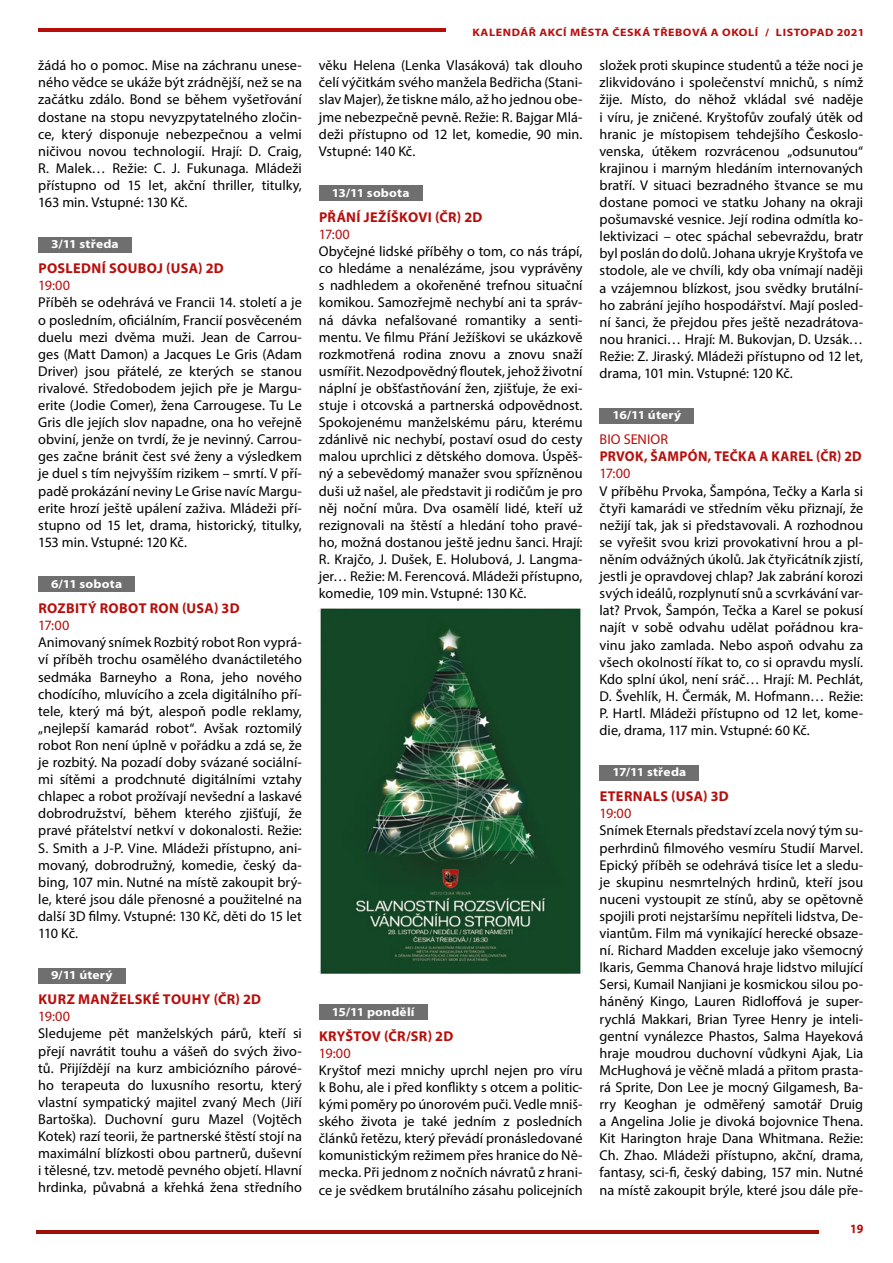
<style>
.page{position:relative;width:893px;height:1263px;background:#fff}
.page>*{position:absolute;margin:0;border:0;box-sizing:border-box;transform-origin:0 0}
.t1{font:14.25px/17.1px "Myriad Pro";color:#000;text-align:justify}
.t2{font:700 14.25px "Myriad Pro";letter-spacing:.025em;color:#b70e0c}
.t3{font:14.25px "Myriad Pro";letter-spacing:.005em;color:#b70e0c}
.t4{font:700 14.25px "Myriad Pro";letter-spacing:.025em;color:#b70e0c;scale:.96 1}
.t5{font:700 12.75px "Myriad Pro";color:#b70e0c;scale:.94 1}
.t6{font:700 12.15px "Myriad Pro";letter-spacing:.015em;color:#fff;scale:1.11 1}
.t7{font:700 10.8px "Myriad Pro";letter-spacing:.05em;color:#b70e0c;scale:1.11 1}
</style>
<div class="page">
<hr style="left:38px;top:29px;width:407px;height:3px;background:#b70e0c">
<hr style="left:37px;top:1230px;width:782px;height:3px;background:#9c1006">
<div style="left:38px;top:237px;width:94px;height:15px;background:#706f6f"></div>
<div style="left:38px;top:577px;width:97px;height:15px;background:#706f6f"></div>
<div style="left:38px;top:968px;width:87px;height:15px;background:#706f6f"></div>
<div style="left:319px;top:186px;width:103px;height:15px;background:#706f6f"></div>
<div style="left:319px;top:1004px;width:108px;height:16px;background:#706f6f"></div>
<div style="left:600px;top:408px;width:94px;height:15px;background:#706f6f"></div>
<div style="left:600px;top:765px;width:99px;height:15px;background:#706f6f"></div>
<img style="left:319px;top:608px;width:264px;height:366px">
<p class="t1" style="left:38px;top:57px;width:265px">žádá ho o pomoc. Mise na záchranu unese&shy;ného vědce se ukáže být zrádnější, než se na začátku zdálo. Bond se během vyšetřování dostane na stopu nevyzpytatelného zločin&shy;ce, který disponuje nebezpečnou a velmi ničivou novou technologií. Hrají: D. Craig, R. Malek… Režie: C. J. Fukunaga. Mládeži přístupno od 15 let, akční thriller, titulky, 163 min. Vstupné: 130 Kč.</p>
<p class="t6" style="left:51px;top:236px;width:63px">3/11 středa</p>
<p class="t2" style="left:38px;top:259px;width:187px">POSLEDNÍ SOUBOJ (USA) 2D</p>
<p class="t3" style="left:38px;top:277px;width:33px">19:00</p>
<p class="t1" style="left:38px;top:294px;width:265px">Příběh se odehrává ve Francii 14. století a je o posledním, oficiálním, Francií posvěceném duelu mezi dvěma muži. Jean de Carrou&shy;ges (Matt Damon) a Jacques Le Gris (Adam Driver) jsou přátelé, ze kterých se stanou rivalové. Středobodem jejich pře je Margu&shy;erite (Jodie Comer), žena Carrougese. Tu Le Gris dle jejích slov napadne, ona ho veřejně obviní, jenže on tvrdí, že je nevinný. Carrou&shy;ges začne bránit čest své ženy a výsledkem je duel s tím nejvyšším rizikem – smrtí. V pří&shy;padě prokázání neviny Le Grise navíc Margu&shy;erite hrozí ještě upálení zaživa. Mládeži pří&shy;stupno od 15 let, drama, historický, titulky, 153 min. Vstupné: 120 Kč.</p>
<p class="t6" style="left:51px;top:576px;width:66px">6/11 sobota</p>
<p class="t2" style="left:38px;top:599px;width:203px">ROZBITÝ ROBOT RON (USA) 3D</p>
<p class="t3" style="left:38px;top:617px;width:33px">17:00</p>
<p class="t1" style="left:38px;top:634px;width:265px">Animovaný snímek Rozbitý robot Ron vyprá&shy;ví příběh trochu osamělého dvanáctiletého sedmáka Barneyho a Rona, jeho nového chodícího, mluvícího a zcela digitálního pří&shy;tele, který má být, alespoň podle reklamy, „nejlepší kamarád robot“. Avšak roztomilý robot Ron není úplně v pořádku a zdá se, že je rozbitý. Na pozadí doby svázané sociální&shy;mi sítěmi a prodchnuté digitálními vztahy chlapec a robot prožívají nevšední a laskavé dobrodružství, během kterého zjišťují, že pravé přátelství netkví v dokonalosti. Režie:<br>S. Smith a J-P. Vine. Mládeži přístupno, ani&shy;movaný, dobrodružný, komedie, český da&shy;bing, 107 min. Nutné na místě zakoupit brý&shy;le, které jsou dále přenosné a použitelné na další 3D filmy. Vstupné: 130 Kč, děti do 15 let 110 Kč.</p>
<p class="t6" style="left:51px;top:967px;width:57px">9/11 úterý</p>
<p class="t2" style="left:38px;top:990px;width:224px">KURZ MANŽELSKÉ TOUHY (ČR) 2D</p>
<p class="t3" style="left:38px;top:1008px;width:33px">19:00</p>
<p class="t1" style="left:38px;top:1025px;width:265px">Sledujeme pět manželských párů, kteří si přejí navrátit touhu a vášeň do svých živo&shy;tů. Přijíždějí na kurz ambiciózního párové&shy;ho terapeuta do luxusního resortu, který vlastní sympatický majitel zvaný Mech (Jiří Bartoška). Duchovní guru Mazel (Vojtěch Kotek) razí teorii, že partnerské štěstí stojí na maximální blízkosti obou partnerů, duševní i tělesné, tzv. metodě pevného objetí. Hlavní hrdinka, půvabná a křehká žena středního</p>
<p class="t7" style="left:472px;top:25px;width:355px">KALENDÁŘ AKCÍ MĚSTA ČESKÁ TŘEBOVÁ A OKOLÍ / LISTOPAD 2021</p>
<p class="t1" style="left:319px;top:57px;width:265px">věku Helena (Lenka Vlasáková) tak dlouho čelí výčitkám svého manžela Bedřicha (Stani&shy;slav Majer), že tiskne málo, až ho jednou obe&shy;jme nebezpečně pevně. Režie: R. Bajgar Mlá&shy;deži přístupno od 12 let, komedie, 90 min.<br>Vstupné: 140 Kč.</p>
<p class="t6" style="left:332px;top:185px;width:72px">13/11 sobota</p>
<p class="t2" style="left:319px;top:208px;width:165px">PŘÁNÍ JEŽÍŠKOVI (ČR) 2D</p>
<p class="t3" style="left:319px;top:225px;width:33px">17:00</p>
<p class="t1" style="left:319px;top:243px;width:265px">Obyčejné lidské příběhy o tom, co nás trápí, co hledáme a nenalézáme, jsou vyprávěny s nadhledem a okořeněné trefnou situační komikou. Samozřejmě nechybí ani ta správ&shy;ná dávka nefalšované romantiky a senti&shy;mentu. Ve filmu Přání Ježíškovi se ukázkově rozkmotřená rodina znovu a znovu snaží usmířit. Nezodpovědný floutek, jehož životní náplní je obšťastňování žen, zjišťuje, že exi&shy;stuje i otcovská a partnerská odpovědnost.<br>Spokojenému manželskému páru, kterému zdánlivě nic nechybí, postaví osud do cesty malou uprchlici z dětského domova. Úspěš&shy;ný a sebevědomý manažer svou spřízněnou duši už našel, ale představit ji rodičům je pro něj noční můra. Dva osamělí lidé, kteří už rezignovali na štěstí a hledání toho pravé&shy;ho, možná dostanou ještě jednu šanci. Hrají:<br>R. Krajčo, J. Dušek, E. Holubová, J. Langma&shy;jer… Režie: M. Ferencová. Mládeži přístupno, komedie, 109 min. Vstupné: 130 Kč.</p>
<p class="t6" style="left:332px;top:1004px;width:76px">15/11 pondělí</p>
<p class="t2" style="left:319px;top:1026px;width:136px">KRYŠTOV (ČR/SR) 2D</p>
<p class="t3" style="left:319px;top:1044px;width:33px">19:00</p>
<p class="t1" style="left:319px;top:1061px;width:265px">Kryštof mezi mnichy uprchl nejen pro víru k Bohu, ale i před konflikty s otcem a politic&shy;kými poměry po únorovém puči. Vedle mniš&shy;ského života je také jedním z posledních článků řetězu, který převádí pronásledované komunistickým režimem přes hranice do Ně&shy;mecka. Při jednom z nočních návratů z hrani&shy;ce je svědkem brutálního zásahu policejních</p>
<p class="t1" style="left:600px;top:57px;width:265px">složek proti skupince studentů a téže noci je zlikvidováno i společenství mnichů, s nímž žije. Místo, do něhož vkládal své naděje i víru, je zničené. Kryštofův zoufalý útěk od hranic je místopisem tehdejšího Českoslo&shy;venska, útěkem rozvrácenou „odsunutou“ krajinou i marným hledáním internovaných bratří. V situaci bezradného štvance se mu dostane pomoci ve statku Johany na okraji pošumavské vesnice. Její rodina odmítla ko&shy;lektivizaci – otec spáchal sebevraždu, bratr byl poslán do dolů. Johana ukryje Kryštofa ve stodole, ale ve chvíli, kdy oba vnímají naději a vzájemnou blízkost, jsou svědky brutální&shy;ho zabrání jejího hospodářství. Mají posled&shy;ní šanci, že přejdou přes ještě nezadrátova&shy;nou hranici… Hrají: M. Bukovjan, D. Uzsák… Režie: Z. Jiraský. Mládeži přístupno od 12 let, drama, 101 min. Vstupné: 120 Kč.</p>
<p class="t6" style="left:612px;top:407px;width:64px">16/11 úterý</p>
<p class="t3" style="left:600px;top:431px;width:70px">BIO SENIOR</p>
<p class="t4" style="left:600px;top:447px;width:274px">PRVOK, ŠAMPÓN, TEČKA A KAREL (ČR) 2D</p>
<p class="t3" style="left:600px;top:465px;width:33px">17:00</p>
<p class="t1" style="left:600px;top:482px;width:265px">V příběhu Prvoka, Šampóna, Tečky a Karla si čtyři kamarádi ve středním věku přiznají, že nežijí tak, jak si představovali. A rozhodnou se vyřešit svou krizi provokativní hrou a pl&shy;něním odvážných úkolů. Jak čtyřicátník zjistí, jestli je opravdovej chlap? Jak zabrání korozi svých ideálů, rozplynutí snů a scvrkávání var&shy;lat? Prvok, Šampón, Tečka a Karel se pokusí najít v sobě odvahu udělat pořádnou kra&shy;vinu jako zamlada. Nebo aspoň odvahu za všech okolností říkat to, co si opravdu myslí.<br>Kdo splní úkol, není sráč… Hrají: M. Pechlát, D. Švehlík, H. Čermák, M. Hofmann… Režie:<br>P. Hartl. Mládeži přístupno od 12 let, kome&shy;die, drama, 117 min. Vstupné: 60 Kč.</p>
<p class="t6" style="left:612px;top:764px;width:68px">17/11 středa</p>
<p class="t2" style="left:600px;top:787px;width:131px">ETERNALS (USA) 3D</p>
<p class="t3" style="left:600px;top:805px;width:33px">19:00</p>
<p class="t1" style="left:600px;top:822px;width:265px">Snímek Eternals představí zcela nový tým su&shy;perhrdinů filmového vesmíru Studií Marvel.<br>Epický příběh se odehrává tisíce let a sledu&shy;je skupinu nesmrtelných hrdinů, kteří jsou nuceni vystoupit ze stínů, aby se opětovně spojili proti nejstaršímu nepříteli lidstva, De&shy;viantům. Film má vynikající herecké obsaze&shy;ní. Richard Madden exceluje jako všemocný Ikaris, Gemma Chanová hraje lidstvo milující Sersi, Kumail Nanjiani je kosmickou silou po&shy;háněný Kingo, Lauren Ridloffová je super&shy;rychlá Makkari, Brian Tyree Henry je inteli&shy;gentní vynálezce Phastos, Salma Hayeková hraje moudrou duchovní vůdkyni Ajak, Lia McHughová je věčně mladá a přitom prasta&shy;rá Sprite, Don Lee je mocný Gilgamesh, Ba&shy;rry Keoghan je odměřený samotář Druig a Angelina Jolie je divoká bojovnice Thena.<br>Kit Harington hraje Dana Whitmana. Režie:<br>Ch. Zhao. Mládeži přístupno, akční, drama, fantasy, sci-fi, český dabing, 157 min. Nutné na místě zakoupit brýle, které jsou dále pře-</p>
<p class="t5" style="left:850px;top:1220px;width:16px">19</p>
</div>
